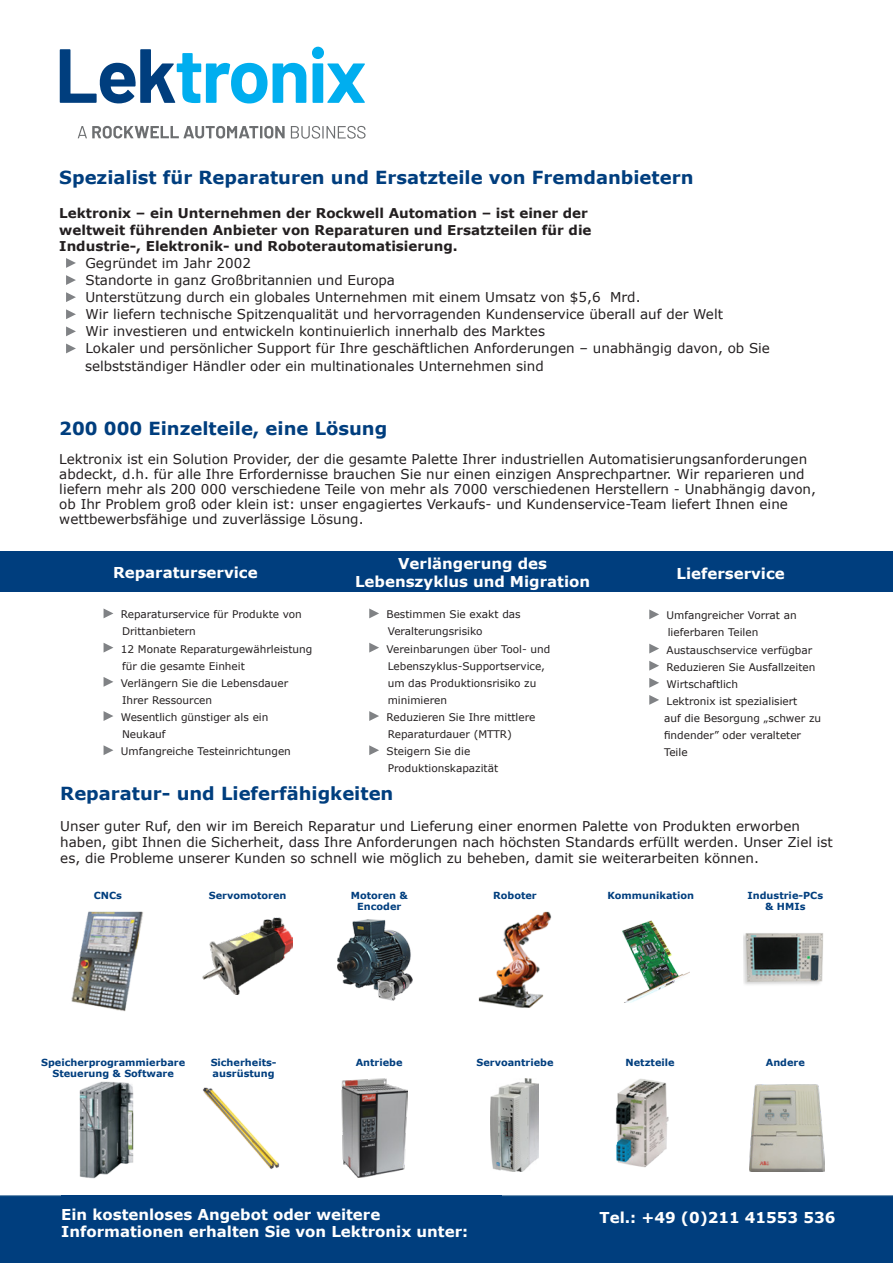
<style>
.page{position:relative;width:893px;height:1263px;background:#fff}
.page>*{position:absolute;margin:0;border:0;box-sizing:border-box;transform-origin:0 0}
.Header_1{font:700 18px "Verdana";color:#003e7e}
.Box_Header{font:700 15px/18px "Verdana";color:#fff;text-align:center}
.Main_Body_Text{font:13.5px/16.2px "Verdana";color:#231f20}
.Header_1-2{font:13.5px/14.9px "Verdana";color:#231f20}
.Main_Body_Text-2{font:700 13.5px "Verdana";color:#231f20}
.Main_Body_Text-3{font:10.5px/17.1px "Verdana";color:#231f20}
.Header_1-3{font:700 9.75px/10.6px "Verdana";color:#003e7e;text-align:center}
</style>
<div class="page">
<svg style="left:0;top:1195px;width:893px;height:68px;background:#054280"></svg>
<div style="left:52px;top:1209px;width:841px;height:54px;background:#003e7e"></div>
<div style="left:61px;top:1195px;width:441px;height:59px;background:#003e7e"></div>
<div style="left:0;top:551px;width:893px;height:41px;background:#003e7e"></div>
<img style="left:71px;top:911px;width:72px;height:101px">
<img style="left:337px;top:919px;width:75px;height:81px">
<img style="left:478px;top:911px;width:74px;height:97px">
<img style="left:622px;top:920px;width:67px;height:82px">
<img style="left:743px;top:933px;width:80px;height:52px">
<img style="left:79px;top:1081px;width:55px;height:98px">
<img style="left:203px;top:1087px;width:77px;height:82px">
<img style="left:341px;top:1079px;width:66px;height:98px">
<img style="left:615px;top:1079px;width:54px;height:89px">
<svg style="left:104px;top:609px;width:9px;height:9px"></svg>
<svg style="left:104px;top:643px;width:9px;height:9px"></svg>
<svg style="left:104px;top:677px;width:9px;height:10px"></svg>
<svg style="left:104px;top:711px;width:9px;height:10px"></svg>
<svg style="left:104px;top:745px;width:9px;height:10px"></svg>
<svg style="left:369px;top:608px;width:10px;height:10px"></svg>
<svg style="left:369px;top:643px;width:10px;height:9px"></svg>
<svg style="left:369px;top:711px;width:10px;height:10px"></svg>
<svg style="left:369px;top:745px;width:10px;height:10px"></svg>
<svg style="left:649px;top:609px;width:10px;height:10px"></svg>
<svg style="left:649px;top:644px;width:10px;height:9px"></svg>
<svg style="left:649px;top:661px;width:10px;height:10px"></svg>
<svg style="left:649px;top:678px;width:10px;height:10px"></svg>
<svg style="left:649px;top:695px;width:10px;height:10px"></svg>
<svg style="left:66px;top:258px;width:10px;height:10px"></svg>
<svg style="left:66px;top:275px;width:10px;height:10px"></svg>
<svg style="left:66px;top:292px;width:10px;height:10px"></svg>
<svg style="left:66px;top:309px;width:10px;height:10px"></svg>
<svg style="left:66px;top:326px;width:10px;height:10px"></svg>
<svg style="left:66px;top:344px;width:10px;height:9px"></svg>
<img style="left:203px;top:918px;width:90px;height:76px">
<img style="left:749px;top:1085px;width:75px;height:86px">
<img style="left:490px;top:1078px;width:48px;height:93px">
<svg style="left:60px;top:49px;width:246px;height:55px"></svg>
<svg style="left:312px;top:47px;width:53px;height:56px"></svg>
<svg style="left:78px;top:126px;width:207px;height:13px"></svg>
<svg style="left:291px;top:126px;width:75px;height:13px"></svg>
<p class="Header_1" style="left:59px;top:165px;width:636px">Spezialist für Reparaturen und Ersatzteile von Fremdanbietern</p>
<p class="Main_Body_Text-2" style="left:59px;top:204px;width:530px">Lektronix – ein Unternehmen der Rockwell Automation – ist einer der</p>
<p class="Main_Body_Text-2" style="left:59px;top:220px;width:534px">weltweit führenden Anbieter von Reparaturen und Ersatzteilen für die</p>
<p class="Main_Body_Text-2" style="left:59px;top:236px;width:400px">Industrie-, Elektronik- und Roboterautomatisierung.</p>
<p class="Main_Body_Text" style="left:85px;top:255px;width:167px">Gegründet im Jahr 2002</p>
<p class="Main_Body_Text" style="left:85px;top:272px;width:311px">Standorte in ganz Großbritannien und Europa</p>
<p class="Main_Body_Text" style="left:85px;top:289px;width:557px">Unterstützung durch ein globales Unternehmen mit einem Umsatz von $5,6 Mrd.</p>
<p class="Main_Body_Text" style="left:85px;top:306px;width:639px">Wir liefern technische Spitzenqualität und hervorragenden Kundenservice überall auf der Welt</p>
<p class="Main_Body_Text" style="left:85px;top:323px;width:461px">Wir investieren und entwickeln kontinuierlich innerhalb des Marktes</p>
<p class="Main_Body_Text" style="left:85px;top:340px;width:686px;line-height:17.1px">Lokaler und persönlicher Support für Ihre geschäftlichen Anforderungen – unabhängig davon, ob Sie selbstständiger Händler oder ein multinationales Unternehmen sind</p>
<p class="Header_1" style="left:59px;top:415px;width:330px">200 000 Einzelteile, eine Lösung</p>
<p class="Header_1-2" style="left:59px;top:452px;width:758px">Lektronix ist ein Solution Provider, der die gesamte Palette Ihrer industriellen Automatisierungsanforderungen abdeckt, d.h. für alle Ihre Erfordernisse brauchen Sie nur einen einzigen Ansprechpartner. Wir reparieren und liefern mehr als 200 000 verschiedene Teile von mehr als 7000 verschiedenen Herstellern - Unabhängig davon, ob Ihr Problem groß oder klein ist: unser engagiertes Verkaufs- und Kundenservice-Team liefert Ihnen eine wettbewerbsfähige und zuverlässige Lösung.</p>
<p class="Box_Header" style="left:113px;top:564px;width:146px">Reparaturservice</p>
<p class="Main_Body_Text-3" style="left:121px;top:606px;width:183px">Reparaturservice für Produkte von<br>Drittanbietern</p>
<p class="Main_Body_Text-3" style="left:121px;top:640px;width:193px">12 Monate Reparaturgewährleistung für die gesamte Einheit</p>
<p class="Main_Body_Text-3" style="left:121px;top:674px;width:169px">Verlängern Sie die Lebensdauer<br>Ihrer Ressourcen</p>
<p class="Main_Body_Text-3" style="left:121px;top:708px;width:149px">Wesentlich günstiger als ein</p>
<p class="Main_Body_Text-3" style="left:122px;top:726px;width:45px">Neukauf</p>
<p class="Main_Body_Text-3" style="left:121px;top:743px;width:172px">Umfangreiche Testeinrichtungen</p>
<p class="Box_Header" style="left:355px;top:555px;width:237px">Verlängerung des<br>Lebenszyklus und Migration</p>
<p class="Main_Body_Text-3" style="left:386px;top:606px;width:136px">Bestimmen Sie exakt das</p>
<p class="Main_Body_Text-3" style="left:388px;top:623px;width:96px">Veralterungsrisiko</p>
<p class="Main_Body_Text-3" style="left:386px;top:640px;width:165px">Vereinbarungen über Tool- und</p>
<p class="Main_Body_Text-3" style="left:388px;top:657px;width:159px">Lebenszyklus-Supportservice,</p>
<p class="Main_Body_Text-3" style="left:388px;top:674px;width:150px">um das Produktionsrisiko zu</p>
<p class="Main_Body_Text-3" style="left:388px;top:691px;width:61px">minimieren</p>
<p class="Main_Body_Text-3" style="left:386px;top:708px;width:150px">Reduzieren Sie Ihre mittlere<br>Reparaturdauer (MTTR)</p>
<p class="Main_Body_Text-3" style="left:386px;top:743px;width:113px">Steigern Sie die<br>Produktionskapazität</p>
<p class="Box_Header" style="left:676px;top:564px;width:110px">Lieferservice</p>
<p class="Main_Body_Text-3" style="left:666px;top:607px;width:132px">Umfangreicher Vorrat an</p>
<p class="Main_Body_Text-3" style="left:668px;top:624px;width:92px">lieferbaren Teilen</p>
<p class="Main_Body_Text-3" style="left:666px;top:641px;width:147px">Austauschservice verfügbar</p>
<p class="Main_Body_Text-3" style="left:666px;top:658px;width:150px">Reduzieren Sie Ausfallzeiten</p>
<p class="Main_Body_Text-3" style="left:666px;top:675px;width:73px">Wirtschaftlich</p>
<p class="Main_Body_Text-3" style="left:664px;top:692px;width:159px">Lektronix ist spezialisiert<br>auf die Besorgung „schwer zu findender” oder veralteter<br>Teile</p>
<p class="Header_1" style="left:60px;top:780px;width:335px">Reparatur- und Lieferfähigkeiten</p>
<p class="Main_Body_Text" style="left:60px;top:817px;width:774px">Unser guter Ruf, den wir im Bereich Reparatur und Lieferung einer enormen Palette von Produkten erworben haben, gibt Ihnen die Sicherheit, dass Ihre Anforderungen nach höchsten Standards erfüllt werden. Unser Ziel ist es, die Probleme unserer Kunden so schnell wie möglich zu beheben, damit sie weiterarbeiten können.</p>
<p class="Header_1-3" style="left:94px;top:890px;width:30px">CNCs</p>
<p class="Header_1-3" style="left:351px;top:890px;width:59px">Motoren &amp;</p>
<p class="Header_1-3" style="left:357px;top:901px;width:46px">Encoder</p>
<p class="Header_1-3" style="left:493px;top:890px;width:45px">Roboter</p>
<p class="Header_1-3" style="left:607px;top:890px;width:88px">Kommunikation</p>
<p class="Header_1-3" style="left:747px;top:890px;width:77px">Industrie-PCs</p>
<p class="Header_1-3" style="left:765px;top:901px;width:42px">&amp; HMIs</p>
<p class="Header_1-3" style="left:209px;top:890px;width:79px">Servomotoren</p>
<p class="Header_1-3" style="left:41px;top:1057px;width:146px">Speicherprogrammierbare<br>Steuerung &amp; Software</p>
<p class="Header_1-3" style="left:211px;top:1057px;width:67px;text-align:left">Sicherheits&shy;ausrüstung</p>
<p class="Header_1-3" style="left:356px;top:1057px;width:48px">Antriebe</p>
<p class="Header_1-3" style="left:626px;top:1057px;width:51px">Netzteile</p>
<p class="Header_1-3" style="left:476px;top:1057px;width:79px">Servoantriebe</p>
<p class="Header_1-3" style="left:766px;top:1057px;width:41px">Andere</p>
<p class="Box_Header" style="left:61px;top:1205px;width:321px">Ein kostenloses Angebot oder weitere</p>
<p class="Box_Header" style="left:599px;top:1208px;width:237px">Tel.: +49 (0)211 41553 536</p>
<p class="Box_Header" style="left:61px;top:1222px;width:408px">Informationen erhalten Sie von Lektronix unter:</p>
</div>
